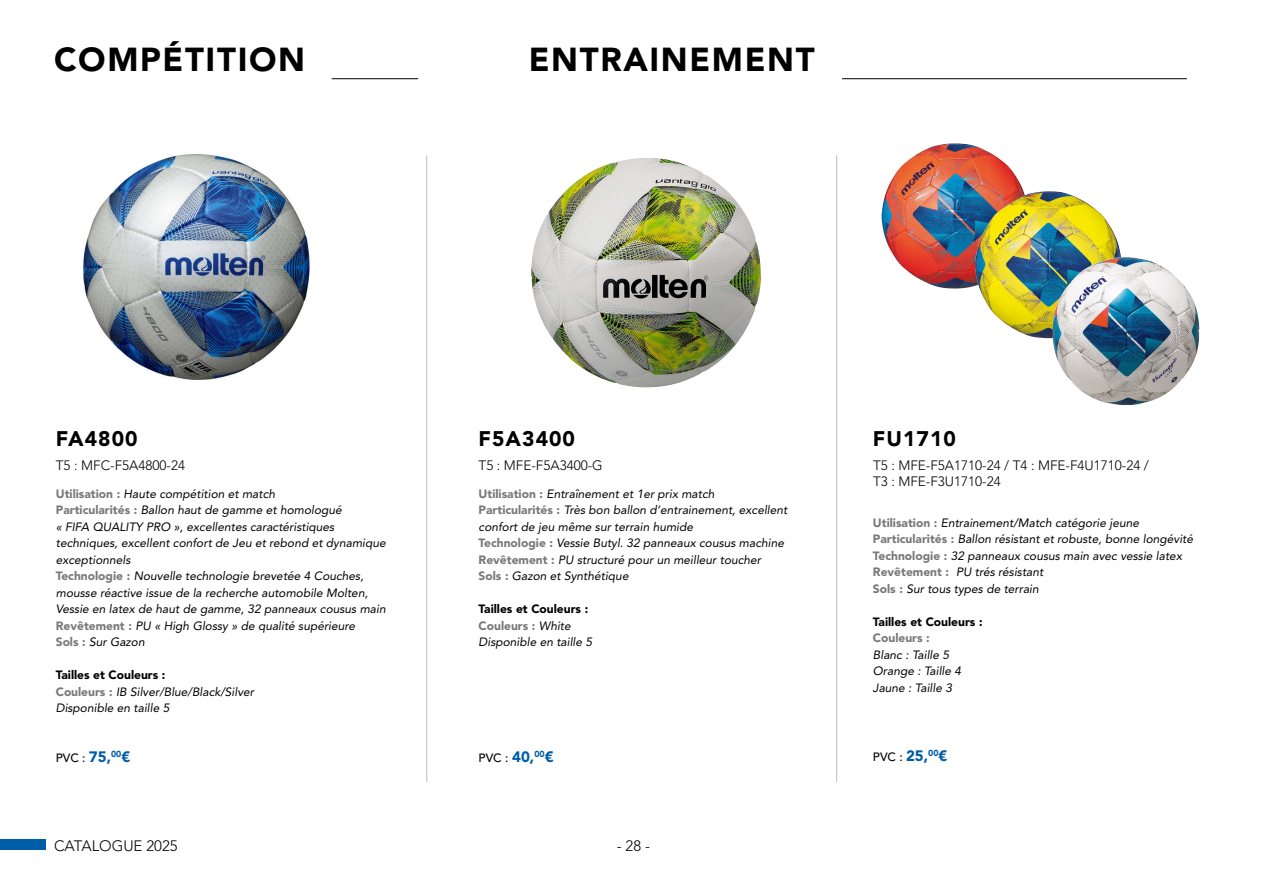
<style>
.page{position:relative;width:1263px;height:893px;background:#fff}
.page>*{position:absolute;margin:0;border:0;box-sizing:border-box;transform-origin:0 0}
.t1{font:900 33px "Avenir LT Pro";letter-spacing:.05em;color:#000}
.t2{font:900 21px "Avenir LT Pro";letter-spacing:.05em;color:#000}
.t3{font:300 15px "Avenir LT Pro";color:#000}
.t4{font:300 13.5px/16.2px "Avenir LT Pro";color:#000}
.t5{font:italic 12px/16.5px "Avenir LT Pro";color:#000}
.t6{font:500 12px "Avenir LT Pro";color:#000}
.t7{font:900 12px "Avenir LT Pro";color:#000}
.t8{font:900 12px "Avenir LT Pro";color:#797979}
.s1{font-weight:900;font-style:normal;color:#797979}
.s2{font-weight:900;font-style:normal}
.s3{font-weight:900;font-size:15px;color:#005da9}
</style>
<div class="page">
<hr style="left:332px;top:78px;width:86px;height:1px;background:#000">
<hr style="left:842px;top:78px;width:345px;height:1px;background:#000">
<hr style="left:426px;top:155px;width:1px;height:627px;background:#797979">
<hr style="left:836px;top:155px;width:1px;height:627px;background:#797979">
<img style="left:531px;top:158px;width:230px;height:229px">
<img style="left:84px;top:154px;width:225px;height:225px">
<img style="left:881px;top:143px;width:143px;height:146px">
<img style="left:975px;top:191px;width:146px;height:147px">
<img style="left:1052px;top:257px;width:147px;height:148px">
<div style="left:0;top:839px;width:45px;height:11px;background:#005da9"></div>
<h1 class="t1" style="left:54px;top:40px;width:253px">COMPÉTITION</h1>
<h1 class="t1" style="left:529px;top:40px;width:287px">ENTRAINEMENT</h1>
<h2 class="t2" style="left:56px;top:426px;width:83px">FA4800</h2>
<h2 class="t2" style="left:479px;top:426px;width:98px">F5A3400</h2>
<p class="t4" style="left:56px;top:457px;width:131px">T5 : MFC-F5A4800-24</p>
<p class="t4" style="left:479px;top:457px;width:126px">T5 : MFE-F5A3400-G</p>
<p class="t5" style="left:56px;top:486px;width:331px"><span class="s1">Utilisation :</span> Haute compétition et match<br><span class="s1">Particularités :</span> Ballon haut de gamme et homologué<br>« FIFA QUALITY PRO », excellentes caractéristiques techniques, excellent confort de Jeu et rebond et dynamique exceptionnels<br><span class="s1">Technologie :</span> Nouvelle technologie brevetée 4 Couches, mousse réactive issue de la recherche automobile Molten, Vessie en latex de haut de gamme, 32 panneaux cousus main <span class="s1">Revêtement :</span> PU « High Glossy » de qualité supérieure<br><span class="s1">Sols :</span> Sur Gazon</p>
<p class="t5" style="left:56px;top:667px;width:200px"><span class="s2">Tailles et Couleurs :<br></span><span class="s1">Couleurs :</span> IB Silver/Blue/Black/Silver<br>Disponible en taille 5</p>
<p class="t6" style="left:56px;top:751px;width:76px">PVC : <span class="s3">75,</span><sup>00</sup><span class="s3">€</span></p>
<p class="t5" style="left:479px;top:486px;width:310px"><span class="s1">Utilisation :</span> Entraînement et 1er prix match <span class="s1">Particularités :</span> Très bon ballon d’entrainement, excellent confort de jeu même sur terrain humide<br><span class="s1">Technologie :</span> Vessie Butyl. 32 panneaux cousus machine <span class="s1">Revêtement :</span> PU structuré pour un meilleur toucher<br><span class="s1">Sols :</span> Gazon et Synthétique</p>
<p class="t5" style="left:479px;top:601px;width:115px"><span class="s2">Tailles et Couleurs :<br></span><span class="s1">Couleurs :</span> White<br>Disponible en taille 5</p>
<p class="t6" style="left:479px;top:751px;width:76px">PVC : <span class="s3">40,</span><sup>00</sup><span class="s3">€</span></p>
<p class="t3" style="left:54px;top:837px;width:125px">CATALOGUE 2025</p>
<p class="t3" style="left:170px;top:837px;width:9px">4</p>
<p class="t3" style="left:617px;top:837px;width:35px">- 28 -</p>
<h2 class="t2" style="left:873px;top:426px;width:84px">FU1710</h2>
<p class="t4" style="left:873px;top:457px;width:277px">T5 : MFE-F5A1710-24 / T4 : MFE-F4U1710-24 /<br>T3 : MFE-F3U1710-24</p>
<p class="t5" style="left:873px;top:514px;width:322px"><span class="s1">Utilisation :</span> Entrainement/Match catégorie jeune <span class="s1">Particularités :</span> Ballon résistant et robuste, bonne longévité <span class="s1">Technologie :</span> 32 panneaux cousus main avec vessie latex <span class="s1">Revêtement :</span> PU trés résistant<br><span class="s1">Sols :</span> Sur tous types de terrain</p>
<p class="t7" style="left:873px;top:614px;width:111px">Tailles et Couleurs :</p>
<p class="t8" style="left:873px;top:631px;width:58px">Couleurs :</p>
<p class="t5" style="left:873px;top:646px;width:90px">Blanc : Taille 5<br>Orange : Taille 4<br>Jaune : Taille 3</p>
<p class="t6" style="left:873px;top:750px;width:76px">PVC : <span class="s3">25,</span><sup>00</sup><span class="s3">€</span></p>
</div>
